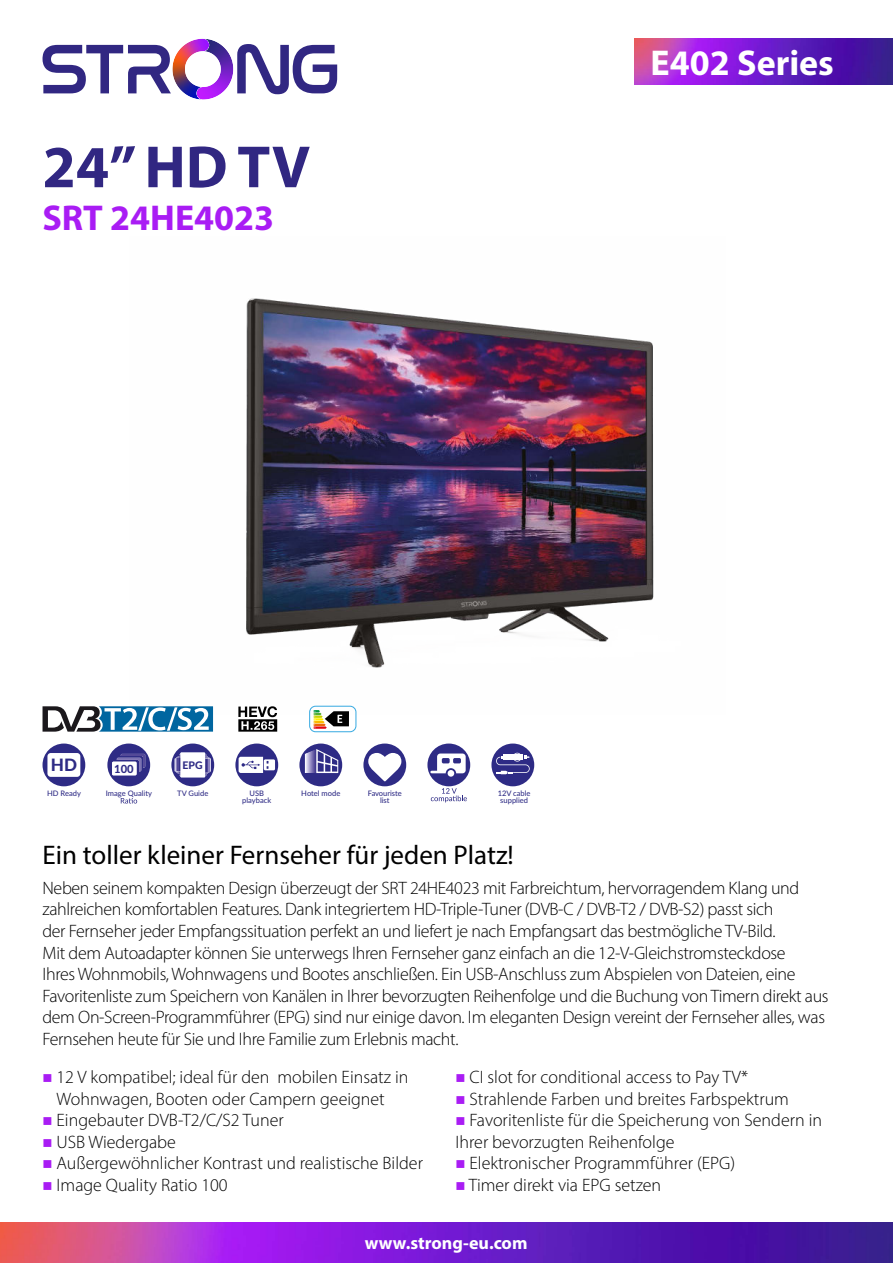
<style>
.page{position:relative;width:893px;height:1263px;background:#fff}
.page>*{position:absolute;margin:0;border:0;box-sizing:border-box;transform-origin:0 0}
.t1{font:700 60px "Myriad Pro";color:#312782}
.t2{font:700 36px "Myriad Pro";color:#a91cf4}
.t3{font:700 36px "Myriad Pro";color:#fff}
.t4{font:27px "Myriad Pro";color:#000}
.t5{font:300 18px/21.6px "Myriad Pro";letter-spacing:-.02em;color:#000}
.t6{font:300 18px/21.6px "Myriad Pro";color:#000;text-align:center}
.t7{font:700 18px "Myriad Pro";color:#fff}
.t8{font:800 17.1px "Lato";color:#2e2b85}
.t9{font:800 11.25px "Lato";color:#2e2b85}
.t10{font:800 10.5px "Lato";color:#2e2b85}
.t11{font:500 7.5px/7.5px "Lato";color:#2e2b85;text-align:center}
.s1{color:#a91cf4}
</style>
<div class="page">
<img style="left:0;top:1222px;width:893px;height:41px">
<img style="left:634px;top:39px;width:259px;height:45px">
<svg style="left:237px;top:44px;width:100px;height:50px"></svg>
<svg style="left:43px;top:39px;width:178px;height:61px"></svg>
<img style="left:213px;top:298px;width:441px;height:416px">
<svg style="left:431px;top:788px;width:36px;height:14px"></svg>
<div style="left:427px;top:743px;width:43px;height:43px;background:#2e2b85;border-radius:50%"></div>
<svg style="left:430px;top:753px;width:36px;height:20px"></svg>
<div style="left:448px;top:770px;width:6px;height:7px;background:#fff;border-radius:50%"></div>
<div style="left:299px;top:743px;width:43px;height:43px;background:#2e2b85;border-radius:50%"></div>
<svg style="left:305px;top:749px;width:33px;height:24px"></svg>
<div style="left:235px;top:743px;width:43px;height:43px;background:#2e2b85;border-radius:50%"></div>
<svg style="left:239px;top:757px;width:36px;height:16px"></svg>
<svg style="left:171px;top:743px;width:43px;height:43px"></svg>
<svg style="left:175px;top:754px;width:36px;height:21px"></svg>
<div style="left:180px;top:752px;width:25px;height:25px;background:#fff"></div>
<div style="left:43px;top:743px;width:42px;height:43px;background:#2e2b85;border-radius:50%"></div>
<div style="left:47px;top:753px;width:33px;height:24px;background:#fff;border-radius:3px"></div>
<div style="left:363px;top:743px;width:43px;height:43px;background:#2e2b85;border-radius:50%"></div>
<svg style="left:368px;top:753px;width:33px;height:28px"></svg>
<svg style="left:121px;top:798px;width:16px;height:5px"></svg>
<svg style="left:107px;top:743px;width:43px;height:43px"></svg>
<div style="left:112px;top:762px;width:25px;height:13px;background:#fff"></div>
<svg style="left:117px;top:754px;width:28px;height:17px"></svg>
<div style="left:491px;top:743px;width:43px;height:43px;background:#2e2b85;border-radius:50%"></div>
<svg style="left:496px;top:753px;width:34px;height:21px"></svg>
<svg style="left:43px;top:706px;width:170px;height:26px"></svg>
<svg style="left:238px;top:706px;width:39px;height:26px"></svg>
<div style="left:309px;top:706px;width:47px;height:26px;border:1px solid #36a9e1;border-radius:6px"></div>
<svg style="left:314px;top:710px;width:35px;height:19px"></svg>
<h1 class="t1" style="left:43px;top:131px;width:269px">24’’ HD TV</h1>
<h2 class="t2" style="left:43px;top:197px;width:233px">SRT 24HE4023</h2>
<p class="t8" style="left:51px;top:755px;width:28px">HD</p>
<p class="t9" style="left:114px;top:762px;width:21px">100</p>
<p class="t10" style="left:183px;top:759px;width:22px">EPG</p>
<h2 class="t3" style="left:651px;top:50px;width:185px">E402 Series</h2>
<p class="t11" style="left:106px;top:790px;width:48px">Image Quality</p>
<p class="t11" style="left:498px;top:790px;width:34px">12V cable supplied</p>
<h3 class="t4" style="left:43px;top:841px;width:473px">Ein toller kleiner Fernseher für jeden Platz!</h3>
<p class="t5" style="left:43px;top:878px;width:788px">Neben seinem kompakten Design überzeugt der SRT 24HE4023 mit Farbreichtum, hervorragendem Klang und zahlreichen komfortablen Features. Dank integriertem HD-Triple-Tuner (DVB-C / DVB-T2 / DVB-S2) passt sich<br>der Fernseher jeder Empfangssituation perfekt an und liefert je nach Empfangsart das bestmögliche TV-Bild.<br>Mit dem Autoadapter können Sie unterwegs Ihren Fernseher ganz einfach an die 12-V-Gleichstromsteckdose<br>Ihres Wohnmobils, Wohnwagens und Bootes anschließen. Ein USB-Anschluss zum Abspielen von Dateien, eine Favoritenliste zum Speichern von Kanälen in Ihrer bevorzugten Reihenfolge und die Buchung von Timern direkt aus dem On-Screen-Programmführer (EPG) sind nur einige davon. Im eleganten Design vereint der Fernseher alles, was Fernsehen heute für Sie und Ihre Familie zum Erlebnis macht.</p>
<p class="t6" style="left:43px;top:1068px;width:367px"><span class="s1">■</span> 12 V kompatibel; ideal für den mobilen Einsatz in<br>Wohnwagen, Booten oder Campern geeignet</p>
<p class="t6" style="left:43px;top:1111px;width:243px"><span class="s1">■</span> Eingebauter DVB-T2/C/S2 Tuner</p>
<p class="t6" style="left:43px;top:1132px;width:135px"><span class="s1">■</span> USB Wiedergabe</p>
<p class="t6" style="left:43px;top:1154px;width:382px"><span class="s1">■</span> Außergewöhnlicher Kontrast und realistische Bilder</p>
<p class="t6" style="left:43px;top:1176px;width:187px"><span class="s1">■</span> Image Quality Ratio 100</p>
<p class="t11" style="left:47px;top:790px;width:35px">HD Ready</p>
<p class="t11" style="left:177px;top:790px;width:33px">TV Guide</p>
<p class="t11" style="left:250px;top:790px;width:16px">USB</p>
<p class="t11" style="left:301px;top:790px;width:41px">Hotel mode</p>
<p class="t11" style="left:242px;top:798px;width:31px">playback</p>
<p class="t11" style="left:368px;top:790px;width:36px">Favouriste list</p>
<p class="t6" style="left:455px;top:1068px;width:294px"><span class="s1">■</span> CI slot for conditional access to Pay TV*</p>
<p class="t6" style="left:455px;top:1089px;width:335px"><span class="s1">■</span> Strahlende Farben und breites Farbspektrum</p>
<p class="t6" style="left:455px;top:1111px;width:368px;text-align:left"><span class="s1">■</span> Favoritenliste für die Speicherung von Sendern in<br>Ihrer bevorzugten Reihenfolge</p>
<p class="t6" style="left:455px;top:1154px;width:281px"><span class="s1">■</span> Elektronischer Programmführer (EPG)</p>
<p class="t6" style="left:455px;top:1176px;width:207px"><span class="s1">■</span> Timer direkt via EPG setzen</p>
<p class="t7" style="left:365px;top:1236px;width:164px">www.strong-eu.com</p>
</div>
